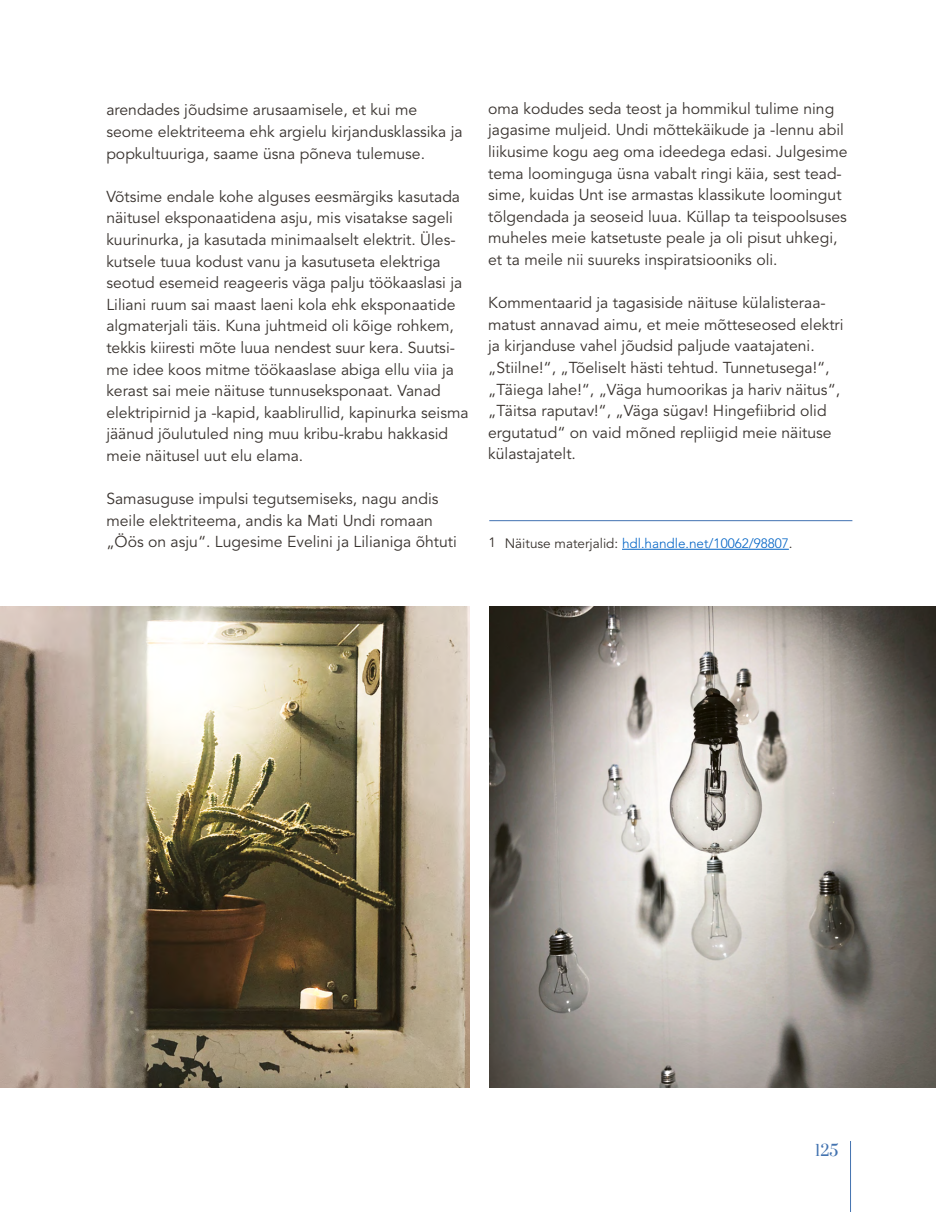
<style>
.page{position:relative;width:936px;height:1212px;background:#fff}
.page>*{position:absolute;margin:0;border:0;box-sizing:border-box;transform-origin:0 0}
.t1{font:15.75px/21.6px "Avenir LT Std";color:#38322e}
.t2{font:15px "Prata";color:#4373b0}
.t3{font:300 13.5px "Avenir LT Std";color:#0063c5}
.s1{font-weight:400;color:#38322e}
</style>
<div class="page">
<hr style="left:850px;top:1141px;width:1px;height:71px;background:#4373b0">
<img style="left:0;top:606px;width:469px;height:481px">
<img style="left:489px;top:606px;width:446px;height:481px">
<hr style="left:622px;top:549px;width:166px;height:1px;background:#0063c5">
<hr style="left:489px;top:520px;width:363px;height:1px;background:#4272b2">
<p class="t1" style="left:106px;top:100px;width:358px">arendades jõudsime arusaamisele, et kui me seome elektriteema ehk argielu kirjandusklassika ja popkultuuriga, saame üsna põneva tulemuse.</p>
<p class="t1" style="left:106px;top:186px;width:364px">Võtsime endale kohe alguses eesmärgiks kasutada näitusel eksponaatidena asju, mis visatakse sageli kuurinurka, ja kasutada minimaalselt elektrit. Üles&shy;kutsele tuua kodust vanu ja kasutuseta elektriga seotud esemeid reageeris väga palju töökaaslasi ja Liliani ruum sai maast laeni kola ehk eksponaatide algmaterjali täis. Kuna juhtmeid oli kõige rohkem, tekkis kiiresti mõte luua nendest suur kera. Suutsi&shy;me idee koos mitme töökaaslase abiga ellu viia ja kerast sai meie näituse tunnuseksponaat. Vanad elektripirnid ja -kapid, kaablirullid, kapinurka seisma jäänud jõulutuled ning muu kribu-krabu hakkasid meie näitusel uut elu elama.</p>
<p class="t1" style="left:106px;top:488px;width:352px">Samasuguse impulsi tegutsemiseks, nagu andis meile elektriteema, andis ka Mati Undi romaan „Öös on asju“. Lugesime Evelini ja Lilianiga õhtuti</p>
<p class="t1" style="left:488px;top:98px;width:361px">oma kodudes seda teost ja hommikul tulime ning jagasime muljeid. Undi mõttekäikude ja -lennu abil liikusime kogu aeg oma ideedega edasi. Julgesime tema loominguga üsna vabalt ringi käia, sest tead&shy;sime, kuidas Unt ise armastas klassikute loomingut tõlgendada ja seoseid luua. Küllap ta teispoolsuses muheles meie katsetuste peale ja oli pisut uhkegi, et ta meile nii suureks inspiratsiooniks oli.</p>
<p class="t1" style="left:488px;top:292px;width:357px">Kommentaarid ja tagasiside näituse külalisteraa&shy;matust annavad aimu, et meie mõtteseosed elektri ja kirjanduse vahel jõudsid paljude vaatajateni. „Stiilne!“, „Tõeliselt hästi tehtud. Tunnetusega!“, „Täiega lahe!“, „Väga humoorikas ja hariv näitus“, „Täitsa raputav!“, „Väga sügav! Hingefiibrid olid ergutatud“ on vaid mõned repliigid meie näituse külastajatelt.</p>
<p class="t3" style="left:488px;top:535px;width:306px"><span class="s1">1 Näituse materjalid:</span> hdl.handle.net/10062/98807<span class="s1">.</span></p>
<p class="t2" style="left:815px;top:1138px;width:25px">125</p>
</div>
